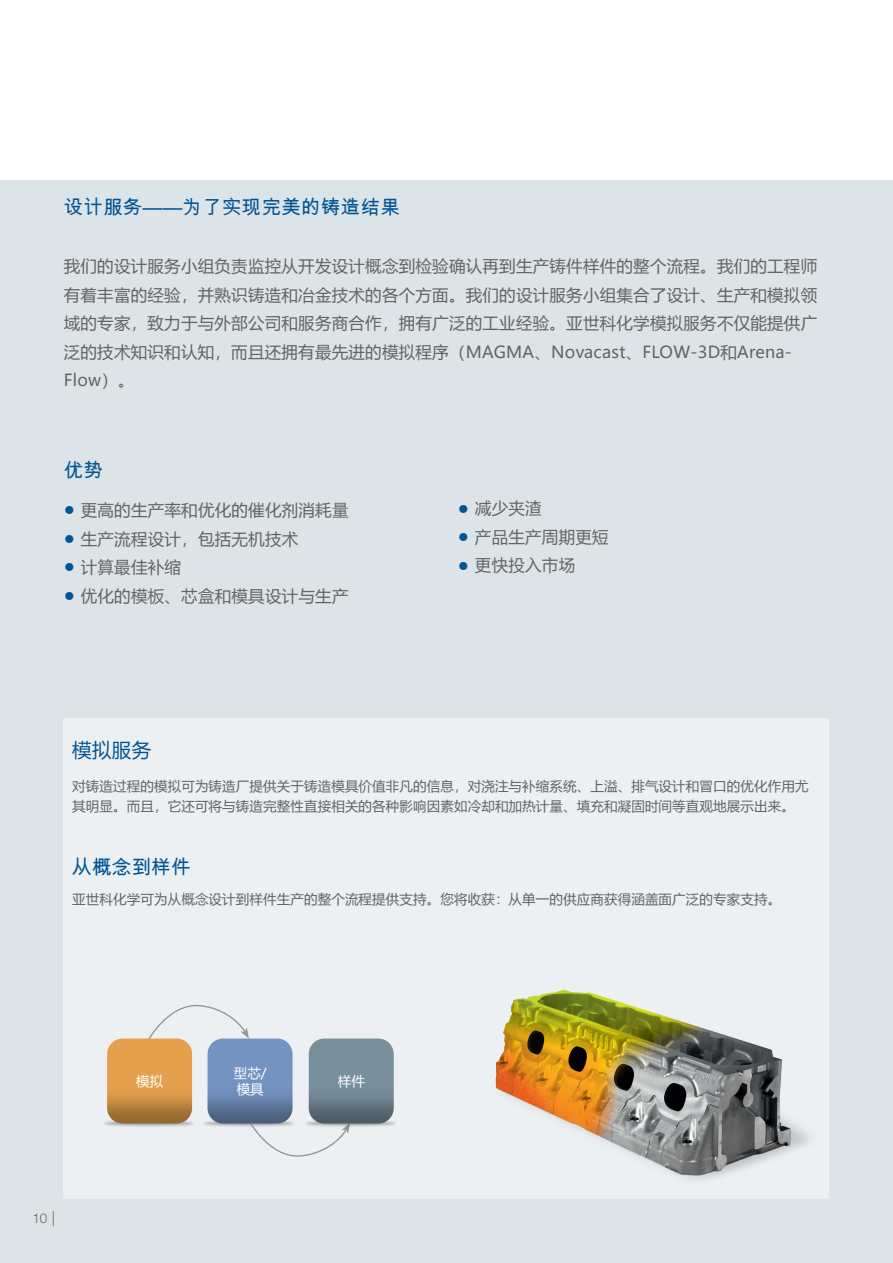
<style>
.page{position:relative;width:893px;height:1263px;background:#fff}
.page>*{position:absolute;margin:0;border:0;box-sizing:border-box;transform-origin:0 0}
.subhead_blue_13_16__2_5_CN{font:19.5px "Arial Unicode MS";letter-spacing:.015em;color:#005595}
.subhead_blue_13_16__3_5_CN{font:19.5px "Microsoft Ya Hei UI";color:#005595}
.Copy_11_19_CN{font:16.5px/28.5px "Microsoft Ya Hei UI";letter-spacing:.015em;color:#636366}
.Copy_9_13_CN{font:13.5px/19.5px "Microsoft Ya Hei UI";letter-spacing:.01em;color:#636366}
.Copy_9_13_cn{font:13.5px "Microsoft Ya Hei UI";letter-spacing:.01em;color:#636366}
.Buttons_weiße_Typo_CN{font:13.5px/16.5px "Microsoft Ya Hei UI";color:#fff}
.t1{font:300 13.5px "Helvetica Neue LT Pro";color:#636366}
.s1{font-family:"Helvetica Neue LT Pro";font-weight:300;font-size:22.5px;color:#005595}
.s2{font-size:15px}
</style>
<div class="page">
<div style="left:0;top:181px;width:893px;height:1082px;background:#dde4e8"></div>
<div style="left:64px;top:719px;width:765px;height:480px;background:#edf0f2"></div>
<img style="left:495px;top:989px;width:315px;height:190px">
<img style="left:204px;top:1099px;width:192px;height:28px">
<svg style="left:248px;top:1120px;width:102px;height:37px"></svg>
<svg style="left:149px;top:1004px;width:100px;height:38px"></svg>
<img style="left:104px;top:1099px;width:90px;height:28px">
<div style="left:107px;top:1038px;width:85px;height:85px;background:#e5a04d;border-radius:15px"></div>
<div style="left:309px;top:1038px;width:85px;height:85px;background:#798f9c;border-radius:15px"></div>
<img style="left:107px;top:1064px;width:85px;height:59px">
<img style="left:309px;top:1064px;width:85px;height:59px">
<div style="left:208px;top:1038px;width:85px;height:85px;background:#7393c1;border-radius:15px"></div>
<img style="left:208px;top:1064px;width:85px;height:59px">
<p class="subhead_blue_13_16__2_5_CN" style="left:64px;top:193px;width:338px">设计服务——为了实现完美的铸造结果</p>
<p class="Copy_11_19_CN" style="left:64px;top:252px;width:755px">我们的设计服务小组负责监控从开发设计概念到检验确认再到生产铸件样件的整个流程。我们的工程师有着丰富的经验，并熟识铸造和冶金技术的各个方面。我们的设计服务小组集合了设计、生产和模拟领域的专家，致力于与外部公司和服务商合作，拥有广泛的工业经验。亚世科化学模拟服务不仅能提供广泛的技术知识和认知，而且还拥有最先进的模拟程序（MAGMA、Novacast、FLOW-3D和Arena-Flow）。</p>
<p class="subhead_blue_13_16__2_5_CN" style="left:64px;top:456px;width:41px">优势</p>
<p class="Copy_11_19_CN" style="left:64px;top:495px;width:286px"><span class="s1">•</span> 更高的生产率和优化的催化剂消耗量</p>
<p class="Copy_11_19_CN" style="left:64px;top:524px;width:236px"><span class="s1">•</span> 生产流程设计，包括无机技术</p>
<p class="Copy_11_19_CN" style="left:64px;top:552px;width:119px"><span class="s1">•</span> 计算最佳补缩</p>
<p class="Copy_11_19_CN" style="left:64px;top:581px;width:286px"><span class="s1">•</span> 优化的模板、芯盒和模具设计与生产</p>
<p class="Copy_11_19_CN" style="left:458px;top:494px;width:85px"><span class="s1">•</span> 减少夹渣</p>
<p class="Copy_11_19_CN" style="left:458px;top:522px;width:152px"><span class="s1">•</span> 产品生产周期更短</p>
<p class="Copy_11_19_CN" style="left:458px;top:551px;width:119px"><span class="s1">•</span> 更快投入市场</p>
<p class="subhead_blue_13_16__3_5_CN" style="left:72px;top:736px;width:80px">模拟服务</p>
<p class="Copy_9_13_CN" style="left:72px;top:776px;width:738px">对铸造过程的模拟可为铸造厂提供关于铸造模具价值非凡的信息，对浇注与补缩系统、上溢、排气设计和冒口的优化作用尤其明显。而且，它还可将与铸造完整性直接相关的各种影响因素如冷却和加热计量、填充和凝固时间等直观地展示出来。</p>
<p class="subhead_blue_13_16__2_5_CN" style="left:72px;top:852px;width:120px">从概念到样件</p>
<p class="Copy_9_13_cn" style="left:72px;top:890px;width:710px">亚世科化学可为从概念设计到样件生产的整个流程提供支持。您将收获：从单一的供应商获得涵盖面广泛的专家支持。</p>
<p class="t1" style="left:32px;top:1209px;width:24px">10 <span class="s2">|</span></p>
<p class="Buttons_weiße_Typo_CN" style="left:234px;top:1064px;width:34px">型芯/模具</p>
<p class="Buttons_weiße_Typo_CN" style="left:136px;top:1073px;width:28px">模拟</p>
<p class="Buttons_weiße_Typo_CN" style="left:338px;top:1073px;width:28px">样件</p>
</div>
